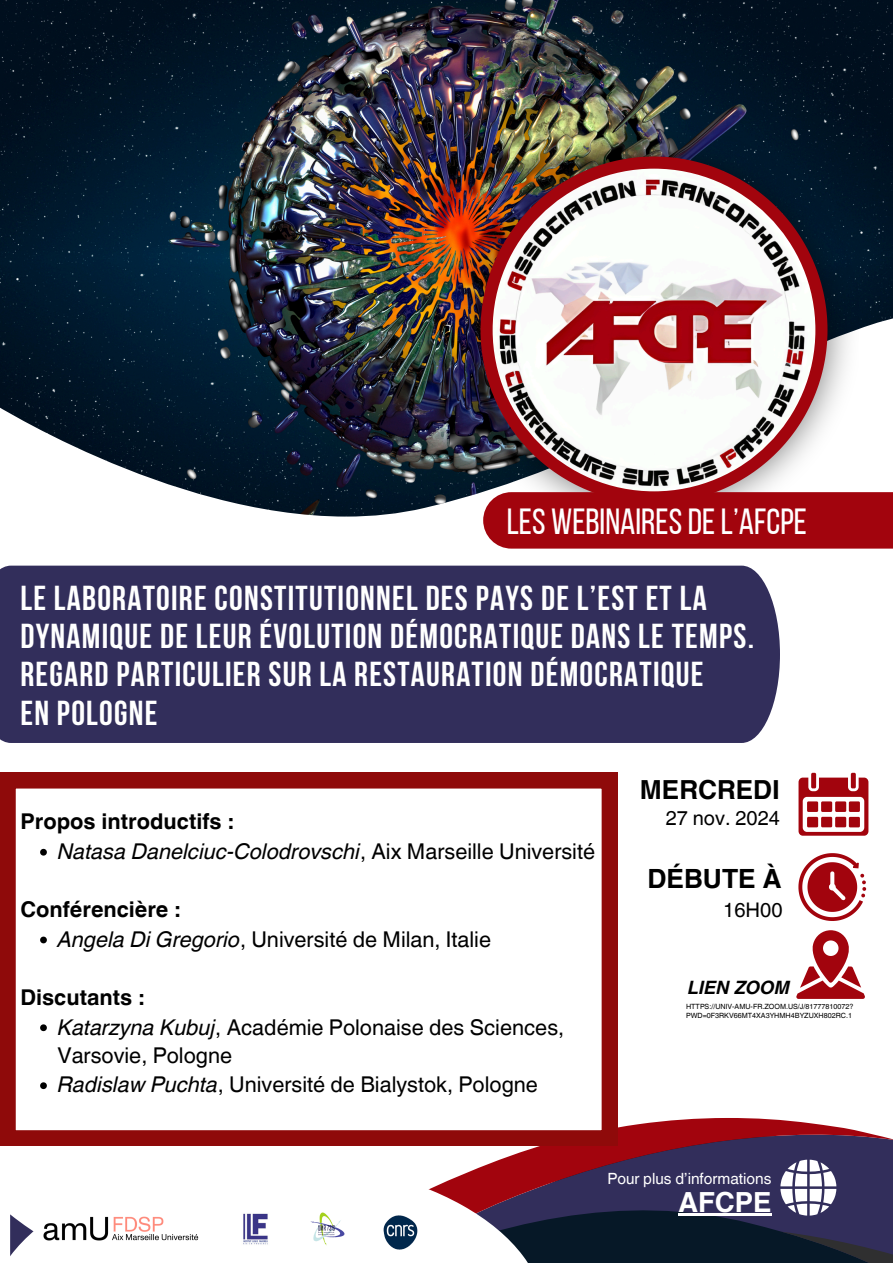
<style>
.page{position:relative;width:893px;height:1263px;background:#fff}
.page>*{position:absolute;margin:0;border:0;box-sizing:border-box;transform-origin:0 0}
.t1{font:36.3px "Bebas Neue";color:#fff}
.t2{font:700 34.5px/38.2px "Bebas Neue";letter-spacing:.035em;color:#fff}
.t3{font:700 27.67px "Helvetica World";color:#fff}
.t4{font:700 26.47px "Helvetica World";color:#000}
.t5{font:700 26.25px "Helvetica World";color:#000}
.t6{font:21.75px/28.1px "Helvetica World";color:#000}
.t7{font:italic 21.75px "Helvetica World";color:#000}
.t8{font:700 21.75px "Helvetica World";color:#000}
.t9{font:20.1px "Helvetica World";color:#000}
.t10{font:20.02px "Helvetica World";color:#000}
.t11{font:italic 700 18.38px "Helvetica World";color:#000}
.t12{font:15.45px "Helvetica World";color:#fff}
.t13{font:7.2px/9.6px "Helvetica World";color:#000}
.s1{font-style:normal}
.s2{font-style:italic}
</style>
<div class="page">
<svg style="left:499px;top:1118px;width:394px;height:145px;background:#422946"></svg>
<svg style="left:781px;top:1232px;width:112px;height:31px;background:#1e2439"></svg>
<svg style="left:0;top:773px;width:617px;height:373px"></svg>
<img style="left:0;top:0;width:893px;height:517px">
<img style="left:450px;top:126px;width:408px;height:391px">
<img style="left:480px;top:157px;width:347px;height:346px">
<img style="left:492px;top:169px;width:323px;height:322px;border-radius:50%">
<div style="left:0;top:566px;width:780px;height:177px;background:#322e5b"></div>
<div style="left:483px;top:492px;width:410px;height:57px;background:#a2040d"></div>
<div style="left:811px;top:773px;width:5px;height:15px;background:#a2040d"></div>
<div style="left:851px;top:773px;width:5px;height:15px;background:#a2040d"></div>
<svg style="left:798px;top:777px;width:70px;height:59px"></svg>
<svg style="left:798px;top:853px;width:68px;height:68px"></svg>
<svg style="left:780px;top:1160px;width:56px;height:55px"></svg>
<svg style="left:796px;top:930px;width:69px;height:69px"></svg>
<svg style="left:10px;top:1160px;width:536px;height:103px"></svg>
<img style="left:241px;top:1212px;width:28px;height:34px">
<img style="left:309px;top:1212px;width:36px;height:34px">
<img style="left:40px;top:1214px;width:162px;height:30px">
<img style="left:384px;top:1215px;width:33px;height:34px">
<svg style="left:40px;top:849px;width:7px;height:6px"></svg>
<svg style="left:40px;top:936px;width:7px;height:7px"></svg>
<svg style="left:40px;top:1024px;width:7px;height:7px"></svg>
<svg style="left:40px;top:1082px;width:7px;height:7px"></svg>
<hr style="left:678px;top:1213px;width:93px;height:3px;background:#fff">
<h3 class="t1" style="left:507px;top:506px;width:302px">LES WEBINAIRESDEL’AFCPE</h3>
<p class="t2" style="left:20px;top:582px;width:735px">LE LABORATOIRE CONSTITUTIONNEL DES PAYS DE L’EST ET LA DYNAMIQUE DE LEUR ÉVOLUTION DÉMOCRATIQUE DANS LE TEMPS.<br>REGARD PARTICULIER SUR LA RESTAURATION DÉMOCRATIQUE<br>EN POLOGNE</p>
<h1 class="t8" style="left:20px;top:804px;width:215px">Propos introductifs :</h1>
<h5 class="t7" style="left:57px;top:833px;width:539px">Natasa Danelciuc-Colodrovschi<span class="s1">, Aix Marseille Université</span></h5>
<p class="t8" style="left:20px;top:891px;width:161px">Conférencière :</p>
<h5 class="t6" style="left:57px;top:925px;width:435px"><span class="s2">Angela Di Gregorio</span>, Université de Milan, Italie</h5>
<p class="t8" style="left:20px;top:979px;width:125px">Discutants :</p>
<h5 class="t6" style="left:57px;top:1013px;width:508px"><span class="s2">Katarzyna Kubuj</span>, Académie Polonaise des Sciences,<br>Varsovie, Pologne</h5>
<p class="t6" style="left:57px;top:1071px;width:482px"><span class="s2">Radislaw Puchta</span>, Université de Bialystok, Pologne</p>
<h6 class="t5" style="left:640px;top:768px;width:142px">MERCREDI</h6>
<p class="t10" style="left:665px;top:806px;width:116px">27 nov. 2024</p>
<p class="t4" style="left:647px;top:857px;width:136px">DÉBUTE À</p>
<h4 class="t9" style="left:723px;top:898px;width:61px">16H00</h4>
<h3 class="t11" style="left:687px;top:972px;width:104px">LIEN ZOOM</h3>
<p class="t13" style="left:686px;top:1001px;width:169px">HTTPS://UNIV-AMU-FR.ZOOM.US/J/81777810072?<br>PWD=0F3RKV66MT4XA3YHMH4BYZUXH802RC.1</p>
<p class="t12" style="left:607px;top:1169px;width:166px">Pour plus d’informations</p>
<p class="t3" style="left:678px;top:1179px;width:95px">AFCPE</p>
</div>
